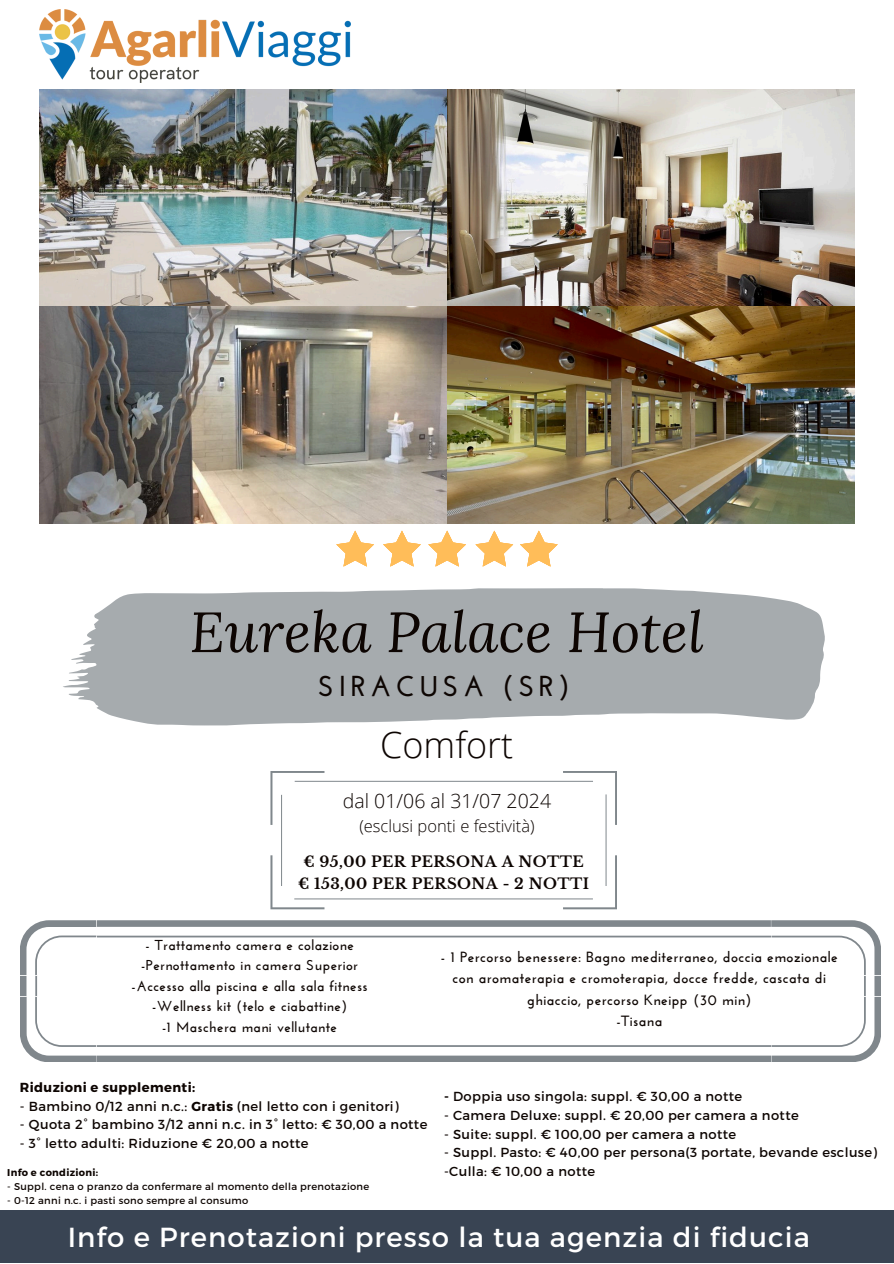
<style>
.page{position:relative;width:894px;height:1264px;background:#fff}
.page>*{position:absolute;margin:0;border:0;box-sizing:border-box;transform-origin:0 0}
.t1{font:italic 56.55px "Lora";color:#0d0502}
.t2{font:300 36px "Open Sans";color:#0d0502}
.t3{font:700 28.8px "Josefin Sans";letter-spacing:.15em;color:#0d0502}
.t4{font:27.6px "Montserrat";letter-spacing:.04em;color:#fff}
.t5{font:24.15px "Montserrat";letter-spacing:.04em;color:#fff}
.t6{font:21.15px "Montserrat";letter-spacing:.04em;color:#fff}
.t7{font:300 19.5px "Open Sans";color:#0d0502}
.t8{font:300 16.5px "Open Sans";color:#0d0502}
.t9{font:700 14.7px/21.3px "Josefin Sans";letter-spacing:.03em;color:#0d0502;text-align:center}
.t10{font:700 14.7px "Libre Baskerville";letter-spacing:.03em;color:#0d0502}
.t11{font:700 14.4px "Josefin Sans";letter-spacing:.03em;color:#0d0502}
.t12{font:13.05px "Montserrat";letter-spacing:.03em;color:#0d0502}
.t13{font:700 13.05px "Montserrat";letter-spacing:.03em;color:#0d0502}
.t14{font:9.9px "Montserrat";letter-spacing:.03em;color:#0d0502}
.t15{font:700 9.9px "Montserrat";letter-spacing:.03em;color:#0d0502}
.s1{font-weight:700}
</style>
<div class="page">
<img style="left:40px;top:89px;width:814px;height:435px">
<svg style="left:336px;top:530px;width:38px;height:36px"></svg>
<svg style="left:383px;top:530px;width:38px;height:36px"></svg>
<svg style="left:428px;top:530px;width:38px;height:36px"></svg>
<svg style="left:475px;top:530px;width:38px;height:36px"></svg>
<svg style="left:520px;top:530px;width:37px;height:36px"></svg>
<svg style="left:20px;top:920px;width:860px;height:142px"></svg>
<div style="left:0;top:1210px;width:893px;height:52px;background:#394453"></div>
<svg style="left:270px;top:771px;width:347px;height:138px"></svg>
<svg style="left:63px;top:588px;width:761px;height:137px;background:#b0b4b7"></svg>
<img style="left:40px;top:10px;width:310px;height:73px">
<p class="t1" style="left:189px;top:593px;width:515px">Eureka Palace Hotel</p>
<p class="t3" style="left:318px;top:674px;width:253px">SIRACUSA (SR)</p>
<p class="t2" style="left:380px;top:719px;width:135px">Comfort</p>
<p class="t7" style="left:343px;top:787px;width:210px">dal 01/06 al 31/07 2024</p>
<p class="t8" style="left:359px;top:814px;width:177px">(esclusi ponti e festività)</p>
<p class="t10" style="left:303px;top:853px;width:282px">€ 95,00 PER PERSONA A NOTTE</p>
<p class="t10" style="left:298px;top:874px;width:292px">€ 153,00 PER PERSONA - 2 NOTTI</p>
<p class="t11" style="left:145px;top:938px;width:210px">- Trattamento camera e colazione</p>
<p class="t11" style="left:141px;top:959px;width:218px">-Pernottamento in camera Superior</p>
<p class="t11" style="left:131px;top:979px;width:237px">-Accesso alla piscina e alla sala fitness</p>
<p class="t11" style="left:152px;top:1000px;width:196px">-Wellness kit (telo e ciabattine)</p>
<h3 class="t11" style="left:162px;top:1020px;width:176px">-1 Maschera mani vellutante</h3>
<p class="t9" style="left:441px;top:947px;width:398px">- 1 Percorso benessere: Bagno mediterraneo, doccia emozionale con aromaterapia e cromoterapia, docce fredde, cascata di ghiaccio, percorso Kneipp (30 min)</p>
<p class="t9" style="left:616px;top:1011px;width:47px">-Tisana</p>
<p class="t13" style="left:20px;top:1078px;width:177px">Riduzioni e supplementi:</p>
<p class="t12" style="left:20px;top:1097px;width:380px">- Bambino 0/12 anni n.c.: <span class="s1">Gratis</span> (nel letto con i genitori)</p>
<p class="t12" style="left:20px;top:1116px;width:409px">- Quota 2° bambino 3/12 anni n.c. in 3° letto: € 30,00 a notte</p>
<p class="t12" style="left:20px;top:1134px;width:290px">- 3° letto adulti: Riduzione € 20,00 a notte</p>
<h1 class="t15" style="left:7px;top:1166px;width:92px">Info e condizioni:</h1>
<h2 class="t14" style="left:7px;top:1180px;width:363px">- Suppl. cena o pranzo da confermare al momento della prenotazione</h2>
<p class="t14" style="left:7px;top:1194px;width:242px">- 0-12 anni n.c. i pasti sono sempre al consumo</p>
<p class="t12" style="left:444px;top:1088px;width:300px"><span class="s1">-</span> Doppia uso singola: suppl. € 30,00 a notte</p>
<p class="t12" style="left:444px;top:1106px;width:356px">- Camera Deluxe: suppl. € 20,00 per camera a notte</p>
<p class="t12" style="left:444px;top:1125px;width:294px">- Suite: suppl. € 100,00 per camera a notte</p>
<p class="t12" style="left:444px;top:1143px;width:434px">- Suppl. Pasto: € 40,00 per persona(3 portate, bevande escluse)</p>
<p class="t12" style="left:444px;top:1162px;width:153px">-Culla: € 10,00 a notte</p>
<p class="t4" style="left:68px;top:1219px;width:743px">Info e Prenotazioni presso la tua agenzia di fiducia</p>
<p class="t6" style="left:48px;top:1221px;width:215px">Info e Prenotazioni</p>
<p class="t5" style="left:398px;top:1221px;width:428px">0921.933225 - www.agarliviaggi.it</p>
</div>
